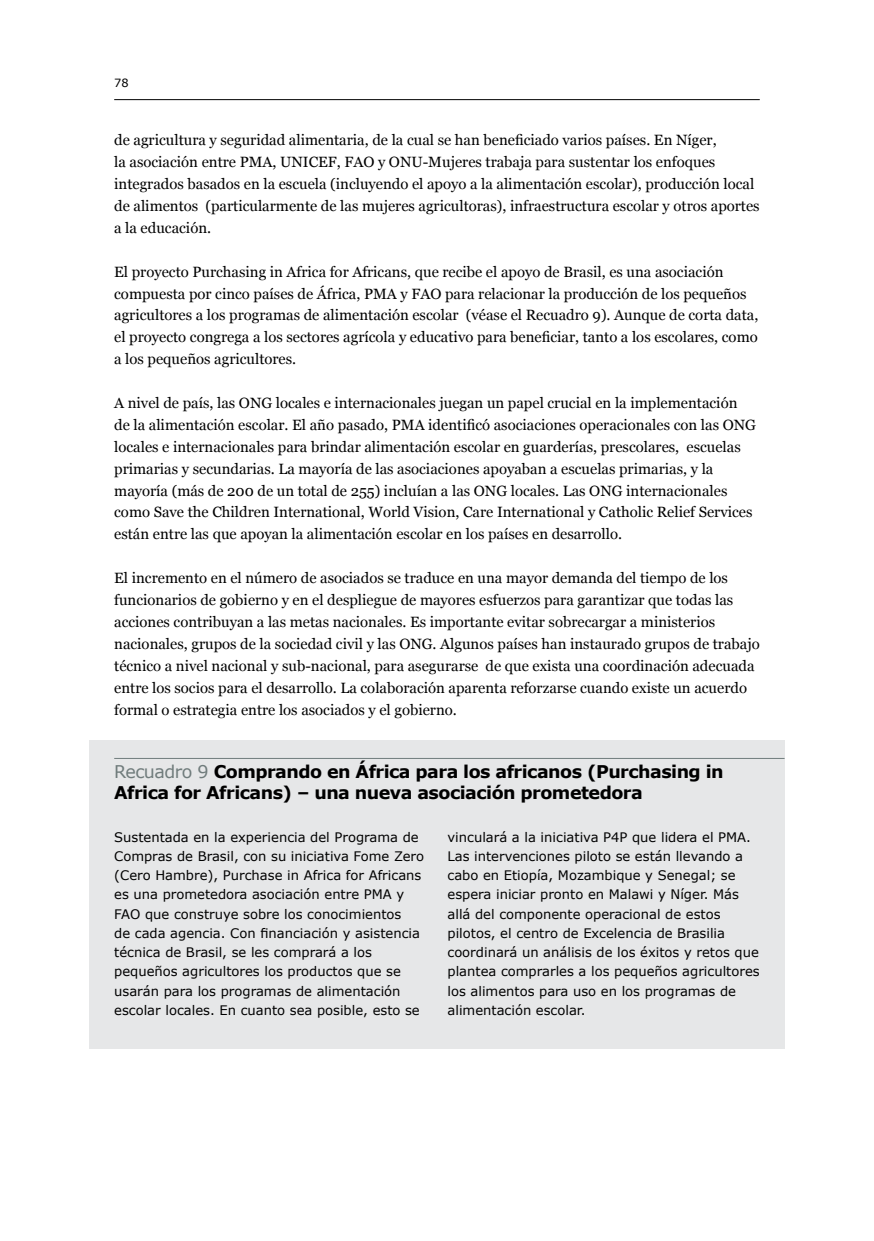
<style>
.page{position:relative;width:874px;height:1241px;background:#fff}
.page>*{position:absolute;margin:0;border:0;box-sizing:border-box;transform-origin:0 0}
.t1{font:700 17.5px/21px "Verdana";letter-spacing:-.03em;color:#000}
.t2{font:14.88px/21.9px "Georgia";color:#000}
.t3{font:13.12px/19.2px "Verdana";color:#000}
.t4{font:11.38px "Verdana";color:#000}
.s1{font-weight:400;color:#707c7c}
</style>
<div class="page">
<hr style="left:114px;top:99px;width:645px;height:1px;background:#000">
<div style="left:89px;top:739px;width:695px;height:309px;background:#e6e7e8"></div>
<hr style="left:114px;top:757px;width:670px;height:1px;background:#707c7c">
<p class="t4" style="left:114px;top:75px;width:16px">78</p>
<p class="t2" style="left:114px;top:129px;width:646px">de agricultura y seguridad alimentaria, de la cual se han beneficiado varios países. En Níger,<br>la asociación entre PMA, UNICEF, FAO y ONU-Mujeres trabaja para sustentar los enfoques integrados basados en la escuela (incluyendo el apoyo a la alimentación escolar), producción local de alimentos (particularmente de las mujeres agricultoras), infraestructura escolar y otros aportes a la educación.</p>
<p class="t2" style="left:114px;top:261px;width:645px">El proyecto Purchasing in Africa for Africans, que recibe el apoyo de Brasil, es una asociación compuesta por cinco países de África, PMA y FAO para relacionar la producción de los pequeños agricultores a los programas de alimentación escolar (véase el Recuadro 9). Aunque de corta data, el proyecto congrega a los sectores agrícola y educativo para beneficiar, tanto a los escolares, como a los pequeños agricultores.</p>
<p class="t2" style="left:114px;top:392px;width:643px">A nivel de país, las ONG locales e internacionales juegan un papel crucial en la implementación de la alimentación escolar. El año pasado, PMA identificó asociaciones operacionales con las ONG locales e internacionales para brindar alimentación escolar en guarderías, prescolares, escuelas primarias y secundarias. La mayoría de las asociaciones apoyaban a escuelas primarias, y la mayoría (más de 200 de un total de 255) incluían a las ONG locales. Las ONG internacionales como Save the Children International, World Vision, Care International y Catholic Relief Services están entre las que apoyan la alimentación escolar en los países en desarrollo.</p>
<p class="t2" style="left:114px;top:567px;width:646px">El incremento en el número de asociados se traduce en una mayor demanda del tiempo de los funcionarios de gobierno y en el despliegue de mayores esfuerzos para garantizar que todas las acciones contribuyan a las metas nacionales. Es importante evitar sobrecargar a ministerios nacionales, grupos de la sociedad civil y las ONG. Algunos países han instaurado grupos de trabajo técnico a nivel nacional y sub-nacional, para asegurarse de que exista una coordinación adecuada entre los socios para el desarrollo. La colaboración aparenta reforzarse cuando existe un acuerdo formal o estrategia entre los asociados y el gobierno.</p>
<p class="t1" style="left:114px;top:761px;width:610px"><span class="s1">Recuadro 9</span> Comprando en África para los africanos (Purchasing in<br>Africa for Africans) – una nueva asociación prometedora</p>
<p class="t3" style="left:114px;top:826px;width:311px">Sustentada en la experiencia del Programa de Compras de Brasil, con su iniciativa Fome Zero (Cero Hambre), Purchase in Africa for Africans es una prometedora asociación entre PMA y FAO que construye sobre los conocimientos<br>de cada agencia. Con financiación y asistencia técnica de Brasil, se les comprará a los pequeños agricultores los productos que se usarán para los programas de alimentación escolar locales. En cuanto sea posible, esto se</p>
<p class="t3" style="left:447px;top:826px;width:313px">vinculará a la iniciativa P4P que lidera el PMA.<br>Las intervenciones piloto se están llevando a cabo en Etiopía, Mozambique y Senegal; se espera iniciar pronto en Malawi y Níger. Más allá del componente operacional de estos pilotos, el centro de Excelencia de Brasilia coordinará un análisis de los éxitos y retos que plantea comprarles a los pequeños agricultores los alimentos para uso en los programas de alimentación escolar.</p>
</div>
